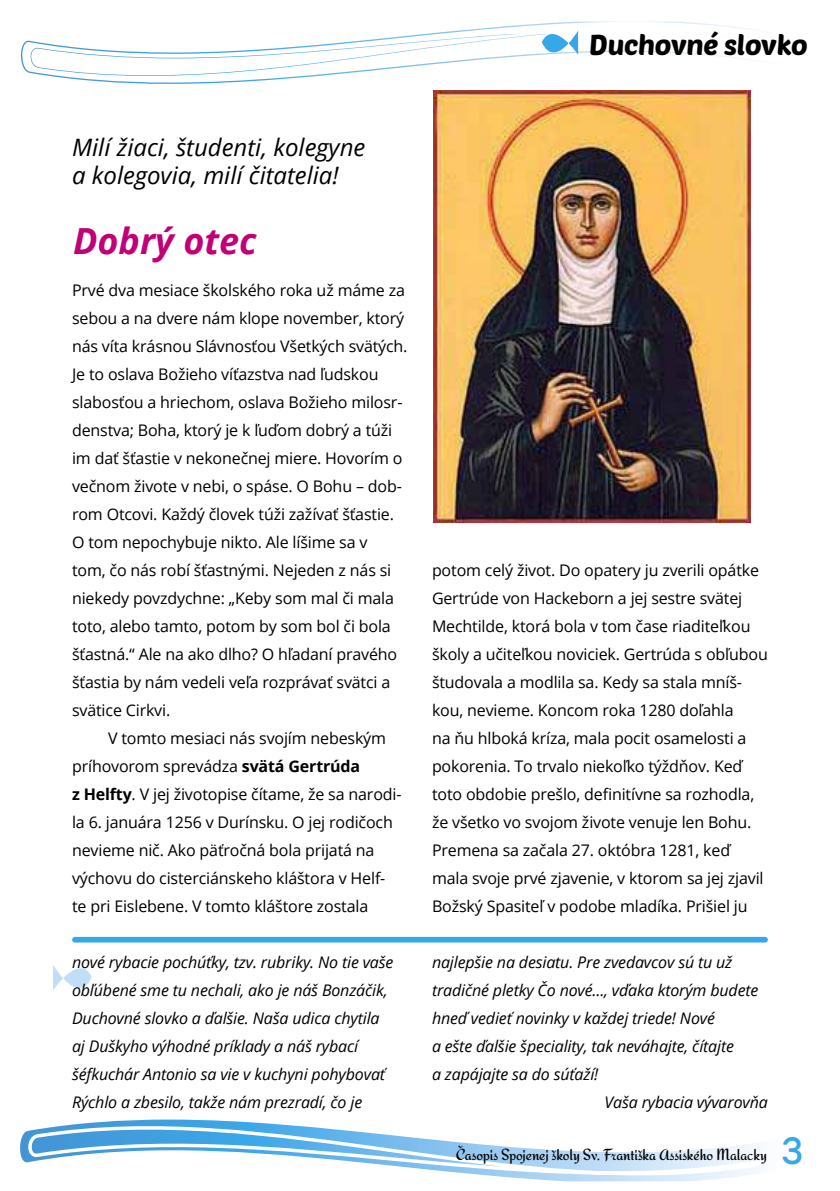
<style>
.page{position:relative;width:840px;height:1191px;background:#fff}
.page>*{position:absolute;margin:0;border:0;box-sizing:border-box;transform-origin:0 0}
.t1{font:italic 700 36px "Open Sans";color:#c10077}
.t2{font:700 36px "Gravity";color:#36a7e9}
.t3{font:28px "Poetsen One";letter-spacing:-.01em;color:#000}
.t4{font:italic 24px/28px "Open Sans";color:#000}
.t5{font:16px/28px "Open Sans";letter-spacing:-.01em;color:#000}
.t6{font:italic 16px/28px "Open Sans";letter-spacing:-.01em;color:#000}
.t7{font:16px "Redressed";letter-spacing:-.01em;color:#000}
.s1{font-weight:700}
</style>
<div class="page">
<svg style="left:23px;top:1119px;width:731px;height:63px"></svg>
<svg style="left:53px;top:965px;width:39px;height:25px"></svg>
<svg style="left:20px;top:28px;width:733px;height:56px"></svg>
<svg style="left:30px;top:21px;width:711px;height:55px"></svg>
<div style="left:75px;top:937px;width:689px;height:5px;background:#36a7e9"></div>
<img style="left:433px;top:90px;width:317px;height:432px">
<h2 class="t3" style="left:589px;top:27px;width:220px">Duchovné slovko</h2>
<h3 class="t4" style="left:72px;top:133px;width:295px">Milí žiaci, študenti, kolegyne a kolegovia, milí čitatelia!</h3>
<h1 class="t1" style="left:73px;top:215px;width:185px">Dobrý otec</h1>
<p class="t5" style="left:72px;top:276px;width:337px">Prvé dva mesiace školského roka už máme za sebou a na dvere nám klope november, ktorý nás víta krásnou Slávnosťou Všetkých svätých.<br>Je to oslava Božieho víťazstva nad ľudskou slabosťou a hriechom, oslava Božieho milosr&shy;denstva; Boha, ktorý je k ľuďom dobrý a túži im dať šťastie v nekonečnej miere. Hovorím o večnom živote v nebi, o spáse. O Bohu – dob&shy;rom Otcovi. Každý človek túži zažívať šťastie.<br>O tom nepochybuje nikto. Ale líšime sa v<br>tom, čo nás robí šťastnými. Nejeden z nás si niekedy povzdychne: „Keby som mal či mala toto, alebo tamto, potom by som bol či bola šťastná.“ Ale na ako dlho? O hľadaní pravého šťastia by nám vedeli veľa rozprávať svätci a svätice Cirkvi.</p>
<p class="t5" style="left:72px;top:724px;width:331px;text-indent:36px">V tomto mesiaci nás svojím nebeským príhovorom sprevádza <span class="s1">svätá Gertrúda<br>z Helfty</span>. V jej životopise čítame, že sa narodi&shy;la 6. januára 1256 v Durínsku. O jej rodičoch nevieme nič. Ako päťročná bola prijatá na výchovu do cisterciánskeho kláštora v Helf&shy;te pri Eislebene. V tomto kláštore zostala</p>
<p class="t5" style="left:432px;top:556px;width:337px">potom celý život. Do opatery ju zverili opátke Gertrúde von Hackeborn a jej sestre svätej Mechtilde, ktorá bola v tom čase riaditeľkou školy a učiteľkou noviciek. Gertrúda s obľubou študovala a modlila sa. Kedy sa stala mníš&shy;kou, nevieme. Koncom roka 1280 doľahla<br>na ňu hlboká kríza, mala pocit osamelosti a pokorenia. To trvalo niekoľko týždňov. Keď toto obdobie prešlo, definitívne sa rozhodla, že všetko vo svojom živote venuje len Bohu.<br>Premena sa začala 27. októbra 1281, keď mala svoje prvé zjavenie, v ktorom sa jej zjavil Božský Spasiteľ v podobe mladíka. Prišiel ju</p>
<p class="t6" style="left:72px;top:948px;width:323px">nové rybacie pochúťky, tzv. rubriky. No tie vaše obľúbené sme tu nechali, ako je náš Bonzáčik, Duchovné slovko a ďalšie. Naša udica chytila aj Duškyho výhodné príklady a náš rybací šéfkuchár Antonio sa vie v kuchyni pohybovať Rýchlo a zbesilo, takže nám prezradí, čo je</p>
<p class="t6" style="left:432px;top:948px;width:302px">najlepšie na desiatu. Pre zvedavcov sú tu už</p>
<p class="t6" style="left:432px;top:976px;width:327px">tradičné pletky Čo nové..., vďaka ktorým budete</p>
<p class="t6" style="left:432px;top:1004px;width:284px">hneď vedieť novinky v každej triede! Nové</p>
<p class="t6" style="left:432px;top:1032px;width:303px">a ešte ďalšie špeciality, tak neváhajte, čítajte</p>
<p class="t6" style="left:432px;top:1060px;width:168px">a zapájajte sa do súťaží!</p>
<p class="t6" style="left:604px;top:1088px;width:165px">Vaša rybacia vývarovňa</p>
<p class="t7" style="left:455px;top:1141px;width:312px">Časopis Spojenej školy Sv. Františka Assiského Malacky</p>
<h1 class="t2" style="left:780px;top:1129px;width:24px">3</h1>
</div>
